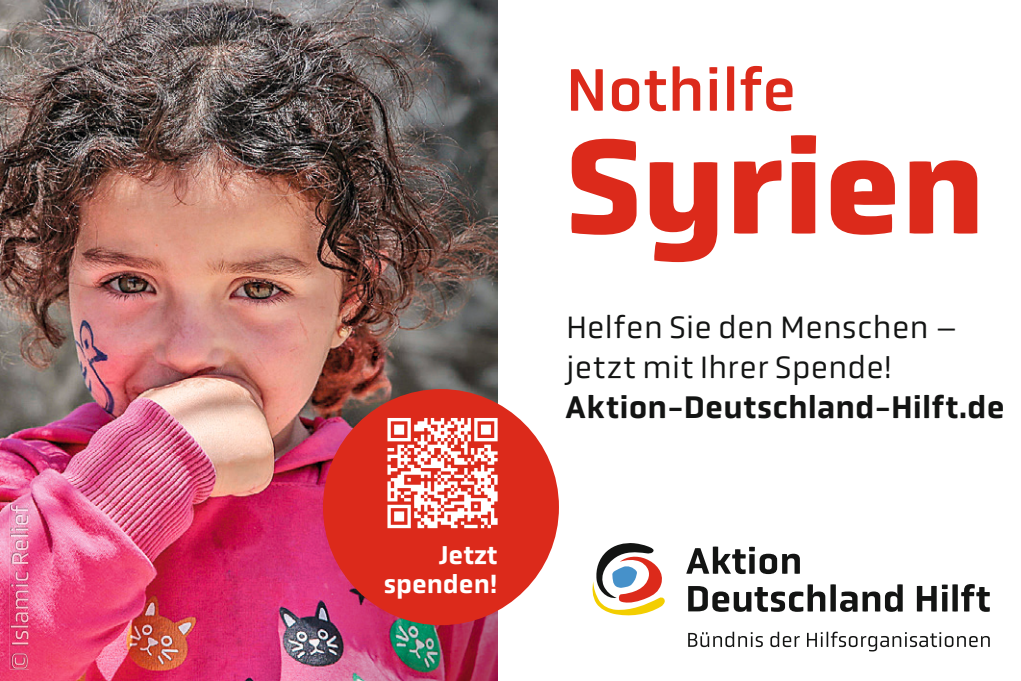
<style>
.page{position:relative;width:1021px;height:681px;background:#fff}
.page>*{position:absolute;margin:0;border:0;box-sizing:border-box;transform-origin:0 0}
.t1{font:700 136px "Obvia";color:#dc2a1b}
.t2{font:61.2px "Obvia";color:#dc2a1b}
.t3{font:32px/40px "Obvia";letter-spacing:.005em;color:#131413}
.t4{font:500 32px "Obvia";letter-spacing:.005em;color:#131413}
.t5{font:500 26.4px/28.8px "Obvia";color:#fff;text-align:right}
</style>
<div class="page">
<img style="left:0;top:0;width:300px;height:680px">
<img style="left:300px;top:0;width:197px;height:680px">
<img style="left:10px;top:503px;width:19px;height:166px">
<img style="left:11px;top:505px;width:17px;height:163px">
<svg style="left:688px;top:631px;width:74px;height:15px"></svg>
<svg style="left:770px;top:631px;width:29px;height:15px"></svg>
<svg style="left:807px;top:631px;width:39px;height:15px"></svg>
<svg style="left:848px;top:635px;width:9px;height:11px"></svg>
<svg style="left:861px;top:632px;width:80px;height:19px"></svg>
<svg style="left:944px;top:635px;width:9px;height:11px"></svg>
<svg style="left:957px;top:636px;width:32px;height:10px"></svg>
<svg style="left:592px;top:543px;width:73px;height:73px"></svg>
<svg style="left:686px;top:546px;width:113px;height:28px"></svg>
<svg style="left:688px;top:584px;width:214px;height:27px"></svg>
<svg style="left:916px;top:584px;width:73px;height:27px"></svg>
<div style="left:323px;top:389px;width:236px;height:236px;background:#dc2a1b;border-radius:50%"></div>
<svg style="left:387px;top:418px;width:110px;height:110px"></svg>
<p class="t5" style="left:383px;top:540px;width:115px">Jetzt spenden!</p>
<h2 class="t2" style="left:566px;top:54px;width:231px">Nothilfe</h2>
<h1 class="t1" style="left:566px;top:104px;width:420px">Syrien</h1>
<p class="t3" style="left:566px;top:307px;width:393px">Helfen Sie den Menschen – jetzt mit Ihrer Spende!</p>
<p class="t4" style="left:565px;top:388px;width:441px">Aktion-Deutschland-Hilft.de</p>
</div>
